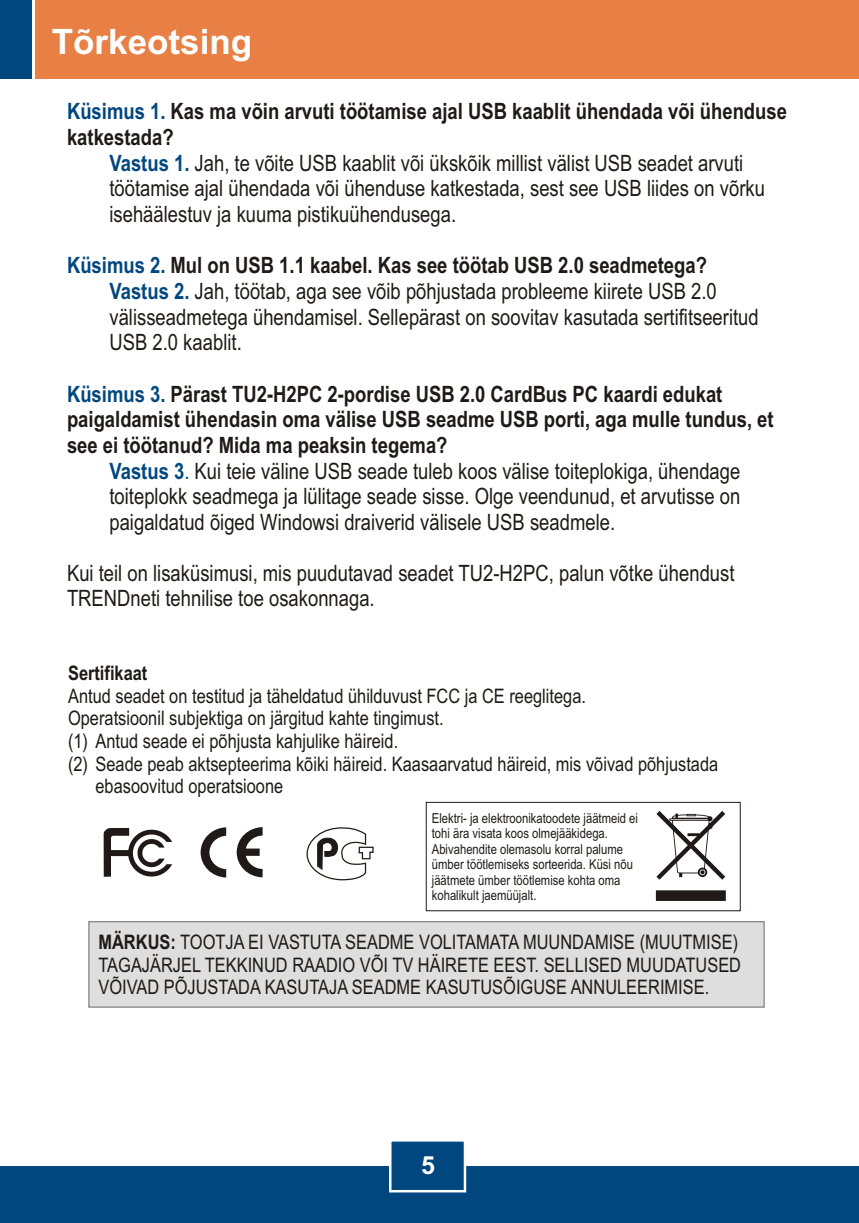
<style>
.page{position:relative;width:859px;height:1223px;background:#fff}
.page>*{position:absolute;margin:0;border:0;box-sizing:border-box;transform-origin:0 0}
.t1{font:700 35px "Arial";color:#fff}
.t2{font:700 25px "Arial";color:#fff}
.t3{font:22.5px/25.5px "Arial Narrow";color:#1f1a17}
.t4{font:700 22.5px/25.8px "Arial Narrow";color:#1f1a17}
.t5{font:20px/22.8px "Arial Narrow";color:#1f1a17}
.t6{font:700 20px "Arial Narrow";color:#1f1a17}
.t7{font:13.75px/15.5px "Arial Narrow";color:#1f1a17}
.s1{color:#004780}
.s2{font-weight:700;color:#004780}
.s3{font-weight:700}
</style>
<div class="page">
<div style="left:0;top:1166px;width:859px;height:56px;background:#004780"></div>
<div style="left:35px;top:0;width:824px;height:79px;background:#e88045"></div>
<div style="left:0;top:0;width:32px;height:79px;background:#004780"></div>
<svg style="left:389px;top:1141px;width:78px;height:52px"></svg>
<svg style="left:104px;top:828px;width:68px;height:48px"></svg>
<svg style="left:201px;top:827px;width:25px;height:50px"></svg>
<svg style="left:237px;top:827px;width:26px;height:50px"></svg>
<svg style="left:656px;top:811px;width:69px;height:68px"></svg>
<svg style="left:669px;top:813px;width:43px;height:64px"></svg>
<div style="left:656px;top:890px;width:70px;height:11px;background:#1f1a17"></div>
<div style="left:426px;top:802px;width:314px;height:109px;border:1px solid #1f1a17"></div>
<div style="left:88px;top:921px;width:677px;height:87px;background:#dedede"></div>
<svg style="left:306px;top:827px;width:68px;height:53px"></svg>
<h1 class="t1" style="left:52px;top:28px;width:202px">Tõrkeotsing</h1>
<p class="t4" style="left:67px;top:96px;width:721px"><span class="s1">Küsimus 1.</span> Kas ma võin arvuti töötamise ajal USB kaablit ühendada või ühenduse</p>
<p class="t3" style="left:109px;top:152px;width:635px"><span class="s2">Vastus 1.</span> Jah, te võite USB kaablit või ükskõik millist välist USB seadet arvuti</p>
<p class="t4" style="left:67px;top:122px;width:108px">katkestada?</p>
<p class="t3" style="left:109px;top:178px;width:657px">töötamise ajal ühendada või ühenduse katkestada, sest see USB liides on võrku isehäälestuv ja kuuma pistikuühendusega.</p>
<p class="t3" style="left:109px;top:255px;width:609px;text-indent:-42px"><span class="s2">Küsimus 2.</span> <span class="s3">Mul on USB 1.1 kaabel. Kas see töötab USB 2.0 seadmetega?<br></span><span class="s2">Vastus 2.</span> Jah, töötab, aga see võib põhjustada probleeme kiirete USB 2.0</p>
<p class="t3" style="left:109px;top:306px;width:651px">välisseadmetega ühendamisel. Sellepärast on soovitav kasutada sertifitseeritud<br>USB 2.0 kaablit.</p>
<p class="t4" style="left:67px;top:378px;width:657px"><span class="s1">Küsimus 3.</span> Pärast TU2-H2PC 2-pordise USB 2.0 CardBus PC kaardi edukat</p>
<p class="t4" style="left:67px;top:404px;width:708px">paigaldamist ühendasin oma välise USB seadme USB porti, aga mulle tundus, et see ei töötanud? Mida ma peaksin tegema?</p>
<p class="t3" style="left:109px;top:485px;width:632px">toiteplokk seadmega ja lülitage seade sisse. Olge veendunud, et arvutisse on paigaldatud õiged Windowsi draiverid välisele USB seadmele.</p>
<p class="t3" style="left:67px;top:562px;width:669px">Kui teil on lisaküsimusi, mis puudutavad seadet TU2-H2PC, palun võtke ühendust<br>TRENDneti tehnilise toe osakonnaga.</p>
<p class="t3" style="left:109px;top:460px;width:632px"><span class="s2">Vastus 3</span><span class="s1">.</span> Kui teie väline USB seade tuleb koos välise toiteplokiga, ühendage</p>
<p class="t6" style="left:68px;top:657px;width:81px">Sertifikaat</p>
<p class="t5" style="left:68px;top:686px;width:519px">Antud seadet on testitud ja täheldatud ühilduvust FCC ja CE reeglitega.</p>
<p class="t5" style="left:68px;top:708px;width:377px">Operatsioonil subjektiga on järgitud kahte tingimust.</p>
<p class="t5" style="left:68px;top:731px;width:332px">(1) Antud seade ei põhjusta kahjulike häireid.</p>
<p class="t5" style="left:68px;top:754px;width:652px">(2) Seade peab aktsepteerima kõiki häireid. Kaasaarvatud häireid, mis võivad põhjustada</p>
<p class="t5" style="left:95px;top:776px;width:189px">ebasoovitud operatsioone</p>
<p class="t7" style="left:432px;top:811px;width:208px">Elektri- ja elektroonikatoodete jäätmeid ei tohi ära visata koos olmejääkidega.<br>Abivahendite olemasolu korral palume ümber töötlemiseks sorteerida. Küsi nõu jäätmete ümber töötlemise kohta oma kohalikult jaemüüjalt.</p>
<p class="t5" style="left:98px;top:932px;width:644px"><span class="s3">MÄRKUS:</span> TOOTJA EI VASTUTA SEADME VOLITAMATA MUUNDAMISE (MUUTMISE)<br>TAGAJÄRJEL TEKKINUD RAADIO VÕI TV HÄIRETE EEST. SELLISED MUUDATUSED<br>VÕIVAD PÕJUSTADA KASUTAJA SEADME KASUTUSÕIGUSE ANNULEERIMISE.</p>
<p class="t2" style="left:421px;top:1156px;width:15px">5</p>
</div>
